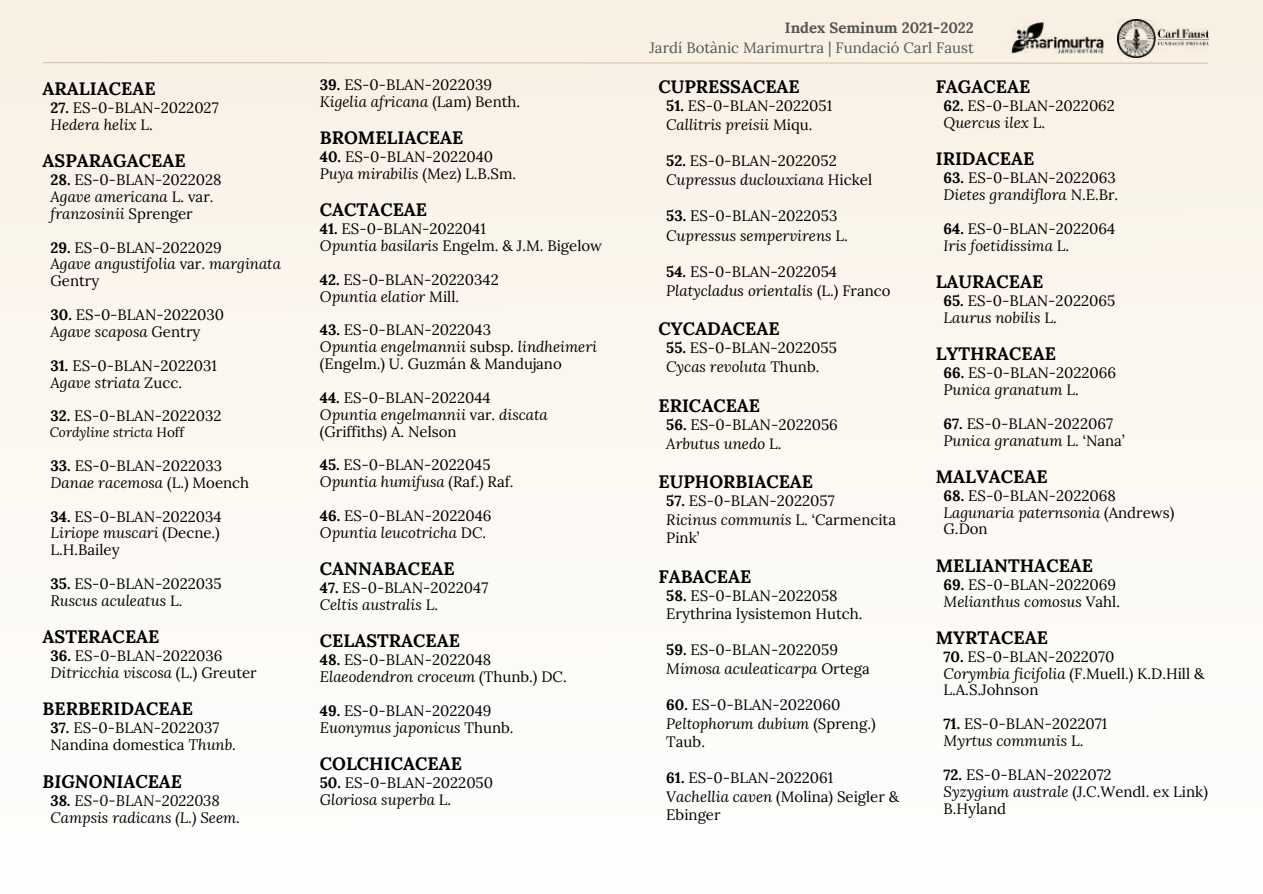
<style>
.page{position:relative;width:1263px;height:894px;background:#fff}
.page>*{position:absolute;margin:0;border:0;box-sizing:border-box;transform-origin:0 0}
.t1{font:700 18px "Lora";color:#000}
.t2{font:italic 700 18px "Lora";color:#000}
.t3{font:15px/16.8px "Lora";color:#000}
.t4{font:italic 15px/16.8px "Lora";color:#000}
.t5{font:15px "Lora";color:#545454}
.t6{font:700 15px "Lora";color:#545454}
.t7{font:italic 13.5px "Lora";color:#000}
.s1{font-weight:700}
.s2{font-style:italic}
.s3{font-style:normal}
.s4{font-weight:700;font-style:normal}
</style>
<div class="page">
<div style="left:0;top:0;width:1262px;height:893px;background:linear-gradient(to bottom,#f8f1e4,#fefefe)"></div>
<img style="left:1117px;top:19px;width:91px;height:39px">
<img style="left:1006px;top:21px;width:100px;height:38px">
<svg style="left:42px;top:61px;width:1166px;height:3px;background:#eddecf"></svg>
<p class="t1" style="left:43px;top:77px;width:114px">ARALIACEAE</p>
<p class="t3" style="left:51px;top:99px;width:170px"><span class="s1">27.</span> ES-0-BLAN-2022027<br><span class="s2">Hedera helix</span> L.</p>
<p class="t1" style="left:43px;top:149px;width:144px">ASPARAGACEAE</p>
<p class="t3" style="left:51px;top:171px;width:173px"><span class="s1">28.</span> ES-0-BLAN-2022028<br><span class="s2">Agave americana</span> L. var. <span class="s2">franzosinii</span> Sprenger</p>
<p class="t3" style="left:51px;top:238px;width:232px"><span class="s1">29.</span> ES-0-BLAN-2022029<br><span class="s2">Agave angustifolia</span> var. <span class="s2">marginata<br></span>Gentry</p>
<p class="t3" style="left:51px;top:306px;width:175px"><span class="s1">30.</span> ES-0-BLAN-2022030<br><span class="s2">Agave scaposa</span> Gentry</p>
<p class="t3" style="left:51px;top:357px;width:168px"><span class="s1">31.</span> ES-0-BLAN-2022031<br><span class="s2">Agave striata</span> Zucc.</p>
<p class="t3" style="left:51px;top:407px;width:172px"><span class="s1">32.</span> ES-0-BLAN-2022032</p>
<p class="t7" style="left:50px;top:423px;width:136px">Cordyline stricta <span class="s3">Hoff</span></p>
<p class="t3" style="left:51px;top:457px;width:200px"><span class="s1">33.</span> ES-0-BLAN-2022033<br><span class="s2">Danae racemosa</span> (L.) Moench</p>
<p class="t3" style="left:51px;top:507px;width:173px"><span class="s1">34.</span> ES-0-BLAN-2022034<br><span class="s2">Liriope muscari</span> (Decne.)<br>L.H.Bailey</p>
<p class="t3" style="left:51px;top:575px;width:173px"><span class="s1">35.</span> ES-0-BLAN-2022035<br><span class="s2">Ruscus aculeatus</span> L.</p>
<p class="t1" style="left:43px;top:625px;width:118px">ASTERACEAE</p>
<p class="t3" style="left:51px;top:647px;width:208px"><span class="s1">36.</span> ES-0-BLAN-2022036<br><span class="s2">Ditricchia viscosa</span> (L.) Greuter</p>
<p class="t1" style="left:43px;top:696px;width:152px">BERBERIDACEAE</p>
<p class="t3" style="left:51px;top:719px;width:187px"><span class="s1">37.</span> ES-0-BLAN-2022037<br>Nandina domestica <span class="s2">Thunb.</span></p>
<p class="t2" style="left:43px;top:769px;width:141px">BIGNONIACEAE</p>
<p class="t4" style="left:51px;top:792px;width:191px"><span class="s1">38.</span> ES-0-BLAN-2022038<br>Campsis radicans (L.) Seem.</p>
<p class="t3" style="left:320px;top:76px;width:202px"><span class="s1">39.</span> ES-0-BLAN-2022039<br><span class="s2">Kigelia africana</span> (Lam) Benth.</p>
<p class="t1" style="left:320px;top:126px;width:145px">BROMELIACEAE</p>
<p class="t3" style="left:320px;top:148px;width:198px"><span class="s1">40.</span> ES-0-BLAN-2022040<br><span class="s2">Puya mirabilis</span> (Mez) L.B.Sm.</p>
<p class="t1" style="left:320px;top:198px;width:109px">CACTACEAE</p>
<p class="t3" style="left:320px;top:220px;width:284px"><span class="s1">41.</span> ES-0-BLAN-2022041<br><span class="s2">Opuntia basilaris</span> Engelm. &amp; J.M. Bigelow</p>
<p class="t3" style="left:320px;top:271px;width:180px"><span class="s1">42.</span> ES-0-BLAN-20220342<br><span class="s2">Opuntia elatior</span> Mill.</p>
<p class="t3" style="left:320px;top:321px;width:279px"><span class="s1">43.</span> ES-0-BLAN-2022043<br><span class="s2">Opuntia engelmannii</span> subsp. <span class="s2">lindheimeri </span>(Engelm.) U. Guzmán &amp; Mandujano</p>
<p class="t3" style="left:320px;top:389px;width:229px"><span class="s1">44.</span> ES-0-BLAN-2022044<br><span class="s2">Opuntia engelmannii</span> var. <span class="s2">discata </span>(Griffiths) A. Nelson</p>
<p class="t3" style="left:320px;top:456px;width:195px"><span class="s1">45.</span> ES-0-BLAN-2022045<br><span class="s2">Opuntia humifusa</span> (Raf.) Raf.</p>
<p class="t3" style="left:320px;top:507px;width:173px"><span class="s1">46.</span> ES-0-BLAN-2022046<br><span class="s2">Opuntia leucotricha</span> DC.</p>
<p class="t1" style="left:320px;top:557px;width:136px">CANNABACEAE</p>
<p class="t3" style="left:320px;top:579px;width:170px"><span class="s1">47.</span> ES-0-BLAN-2022047<br><span class="s2">Celtis australis</span> L.</p>
<p class="t1" style="left:320px;top:629px;width:142px">CELASTRACEAE</p>
<p class="t3" style="left:320px;top:651px;width:248px"><span class="s1">48.</span> ES-0-BLAN-2022048<br><span class="s2">Elaeodendron croceum</span> (Thunb.) DC.</p>
<p class="t3" style="left:320px;top:701px;width:195px"><span class="s1">49.</span> ES-0-BLAN-2022049<br><span class="s2">Euonymus japonicus</span> Thunb.</p>
<p class="t1" style="left:320px;top:751px;width:144px">COLCHICACEAE</p>
<p class="t3" style="left:320px;top:773px;width:175px"><span class="s1">50.</span> ES-0-BLAN-2022050<br><span class="s2">Gloriosa superba</span> L.</p>
<p class="t6" style="left:785px;top:18px;width:190px">Index Seminum 2021-2022</p>
<p class="t5" style="left:649px;top:38px;width:326px">Jardí Botànic Marimurtra | Fundació Carl Faust</p>
<p class="t1" style="left:658px;top:75px;width:143px">CUPRESSACEAE</p>
<p class="t3" style="left:666px;top:96px;width:167px;line-height:19px"><span class="s1">51.</span> ES-0-BLAN-2022051<br><span class="s2">Callitris preisii</span> Miqu.</p>
<p class="t3" style="left:666px;top:151px;width:207px;line-height:19px"><span class="s1">52.</span> ES-0-BLAN-2022052<br><span class="s2">Cupressus duclouxiana</span> Hickel</p>
<p class="t4" style="left:666px;top:206px;width:183px;line-height:19px"><span class="s4">53.</span> <span class="s3">ES-0-BLAN-2022053<br></span>Cupressus sempervirens <span class="s3">L.</span></p>
<p class="t3" style="left:666px;top:261px;width:226px;line-height:19px"><span class="s1">54.</span> ES-0-BLAN-2022054<br><span class="s2">Platycladus orientalis</span> (L.) Franco</p>
<p class="t1" style="left:658px;top:317px;width:123px">CYCADACEAE</p>
<p class="t3" style="left:666px;top:338px;width:172px;line-height:19px"><span class="s1">55.</span> ES-0-BLAN-2022055<br><span class="s2">Cycas revoluta</span> Thunb.</p>
<p class="t1" style="left:658px;top:393px;width:103px">ERICACEAE</p>
<p class="t3" style="left:666px;top:414px;width:173px;line-height:19px"><span class="s1">56.</span> ES-0-BLAN-2022056<br><span class="s2">Arbutus unedo</span> L.</p>
<p class="t1" style="left:658px;top:470px;width:156px">EUPHORBIACEAE</p>
<p class="t3" style="left:666px;top:491px;width:231px;line-height:18.6px"><span class="s1">57.</span> ES-0-BLAN-2022057<br><span class="s2">Ricinus communis</span> L. ‘Carmencita<br>Pink’</p>
<p class="t1" style="left:658px;top:564px;width:94px">FABACEAE</p>
<p class="t3" style="left:666px;top:586px;width:198px;line-height:18px"><span class="s1">58.</span> ES-0-BLAN-2022058<br>Erythrina lysistemon Hutch.</p>
<p class="t3" style="left:666px;top:639px;width:205px;line-height:19px"><span class="s1">59.</span> ES-0-BLAN-2022059<br><span class="s2">Mimosa aculeaticarpa</span> Ortega</p>
<p class="t3" style="left:666px;top:695px;width:211px;line-height:18.6px"><span class="s1">60.</span> ES-0-BLAN-2022060<br><span class="s2">Peltophorum dubium</span> (Spreng.)<br>Taub.</p>
<p class="t3" style="left:666px;top:768px;width:234px;line-height:18.6px"><span class="s1">61.</span> ES-0-BLAN-2022061<br><span class="s2">Vachellia caven</span> (Molina) Seigler &amp;<br>Ebinger</p>
<p class="t1" style="left:936px;top:75px;width:96px">FAGACEAE</p>
<p class="t3" style="left:943px;top:97px;width:173px"><span class="s1">62.</span> ES-0-BLAN-2022062<br><span class="s2">Quercus ilex</span> L.</p>
<p class="t1" style="left:936px;top:147px;width:100px">IRIDACEAE</p>
<p class="t3" style="left:943px;top:169px;width:176px"><span class="s1">63.</span> ES-0-BLAN-2022063<br><span class="s2">Dietes grandiflora</span> N.E.Br.</p>
<p class="t3" style="left:943px;top:220px;width:173px"><span class="s1">64.</span> ES-0-BLAN-2022064<br><span class="s2">Iris foetidissima</span> L.</p>
<p class="t1" style="left:936px;top:270px;width:109px">LAURACEAE</p>
<p class="t3" style="left:943px;top:292px;width:173px"><span class="s1">65.</span> ES-0-BLAN-2022065<br><span class="s2">Laurus nobilis</span> L.</p>
<p class="t1" style="left:936px;top:342px;width:122px">LYTHRACEAE</p>
<p class="t3" style="left:943px;top:364px;width:174px"><span class="s1">66.</span> ES-0-BLAN-2022066<br><span class="s2">Punica granatum</span> L.</p>
<p class="t3" style="left:943px;top:414px;width:183px"><span class="s1">67.</span> ES-0-BLAN-2022067<br><span class="s2">Punica granatum</span> L. ‘Nana’</p>
<p class="t1" style="left:936px;top:464px;width:113px">MALVACEAE</p>
<p class="t3" style="left:943px;top:486px;width:232px"><span class="s1">68.</span> ES-0-BLAN-2022068<br><span class="s2">Lagunaria paternsonia</span> (Andrews)<br>G.Don</p>
<p class="t1" style="left:936px;top:553px;width:159px">MELIANTHACEAE</p>
<p class="t3" style="left:943px;top:575px;width:178px"><span class="s1">69.</span> ES-0-BLAN-2022069<br><span class="s2">Melianthus comosus</span> Vahl.</p>
<p class="t1" style="left:936px;top:625px;width:114px">MYRTACEAE</p>
<p class="t3" style="left:943px;top:647px;width:262px"><span class="s1">70.</span> ES-0-BLAN-2022070<br><span class="s2">Corymbia ficifolia</span> (F.Muell.) K.D.Hill &amp;<br>L.A.S.Johnson</p>
<p class="t3" style="left:943px;top:715px;width:165px"><span class="s1">71.</span> ES-0-BLAN-2022071<br><span class="s2">Myrtus communis</span> L.</p>
<p class="t3" style="left:943px;top:765px;width:266px"><span class="s1">72.</span> ES-0-BLAN-2022072<br><span class="s2">Syzygium australe</span> (J.C.Wendl. ex Link)<br>B.Hyland</p>
</div>
